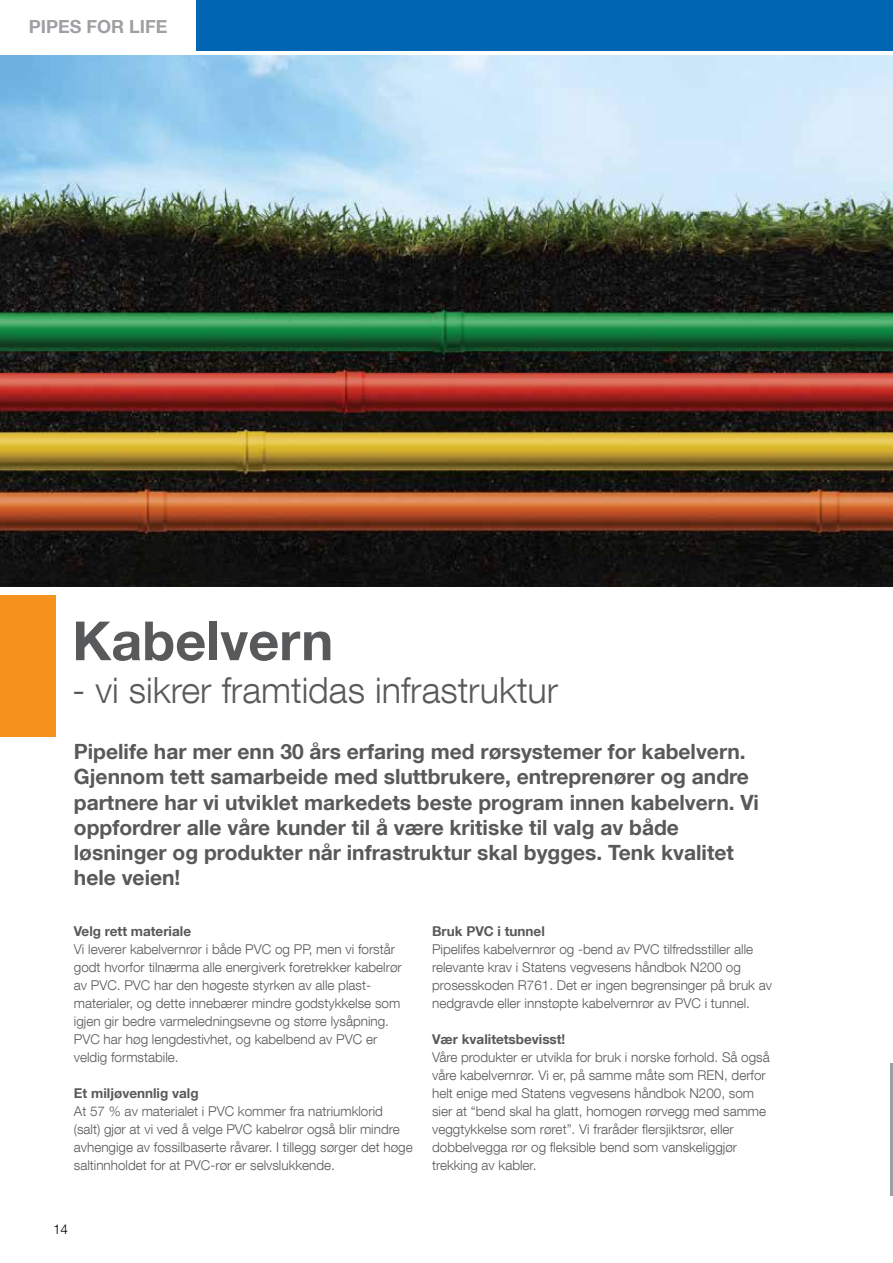
<style>
.page{position:relative;width:893px;height:1263px;background:#fff}
.page>*{position:absolute;margin:0;border:0;box-sizing:border-box;transform-origin:0 0}
.t1{font:700 54px "Helvetica Neue LT Com";color:#58595b}
.t2{font:300 36px "Helvetica Neue LT Com";color:#58595b}
.t3{font:700 21px/25.2px "Helvetica Neue LT Com";color:#58595b}
.t4{font:700 18px "Helvetica Neue LT Com";color:#9d9fa2}
.t5{font:300 13.5px/18px "Helvetica Neue LT Com";color:#58595b}
.t6{font:700 13.5px "Helvetica Neue LT Com";color:#58595b}
.t7{font:300 13.5px "Helvetica Neue LT Com";color:#000}
</style>
<div class="page">
<div style="left:0;top:595px;width:55px;height:142px;background:#f7921e"></div>
<img style="left:0;top:55px;width:893px;height:531px">
<hr style="left:890px;top:1063px;width:3px;height:133px;background:#9d9fa2">
<div style="left:197px;top:0;width:696px;height:51px;background:#0066b3"></div>
<h3 class="t4" style="left:29px;top:15px;width:140px">PIPES FOR LIFE</h3>
<h1 class="t1" style="left:72px;top:607px;width:262px">Kabelvern</h1>
<h2 class="t2" style="left:72px;top:668px;width:487px">- vi sikrer framtidas infrastruktur</h2>
<p class="t3" style="left:74px;top:738px;width:686px">Pipelife har mer enn 30 års erfaring med rørsystemer for kabelvern.<br>Gjennom tett samarbeide med sluttbrukere, entreprenører og andre partnere har vi utviklet markedets beste program innen kabelvern. Vi oppfordrer alle våre kunder til å være kritiske til valg av både løsninger og produkter når infrastruktur skal bygges. Tenk kvalitet hele veien!</p>
<p class="t6" style="left:74px;top:923px;width:119px">Velg rett materiale</p>
<p class="t5" style="left:74px;top:940px;width:329px">Vi leverer kabelvernrør i både PVC og PP, men vi forstår godt hvorfor tilnærma alle energiverk foretrekker kabelrør av PVC. PVC har den høgeste styrken av alle plast&shy;materialer, og dette innebærer mindre godstykkelse som igjen gir bedre varmeledningsevne og større lysåpning.<br>PVC har høg lengdestivhet, og kabelbend av PVC er veldig formstabile.</p>
<p class="t6" style="left:74px;top:1085px;width:126px">Et miljøvennlig valg</p>
<p class="t5" style="left:74px;top:1102px;width:340px">At 57 % av materialet i PVC kommer fra natriumklorid (salt) gjør at vi ved å velge PVC kabelrør også blir mindre avhengige av fossilbaserte råvarer. I tillegg sørger det høge saltinnholdet for at PVC-rør er selvslukkende.</p>
<p class="t6" style="left:432px;top:923px;width:114px">Bruk PVC i tunnel</p>
<p class="t5" style="left:432px;top:940px;width:341px">Pipelifes kabelvernrør og -bend av PVC tilfredsstiller alle relevante krav i Statens vegvesens håndbok N200 og prosesskoden R761. Det er ingen begrensinger på bruk av nedgravde eller innstøpte kabelvernrør av PVC i tunnel.</p>
<p class="t6" style="left:432px;top:1031px;width:135px">Vær kvalitetsbevisst!</p>
<p class="t5" style="left:432px;top:1048px;width:339px">Våre produkter er utvikla for bruk i norske forhold. Så også våre kabelvernrør. Vi er, på samme måte som REN, derfor helt enige med Statens vegvesens håndbok N200, som sier at “bend skal ha glatt, homogen rørvegg med samme veggtykkelse som røret”. Vi fraråder flersjiktsrør, eller dobbelvegga rør og fleksible bend som vanskeliggjør trekking av kabler.</p>
<p class="t7" style="left:53px;top:1221px;width:17px">14</p>
</div>
